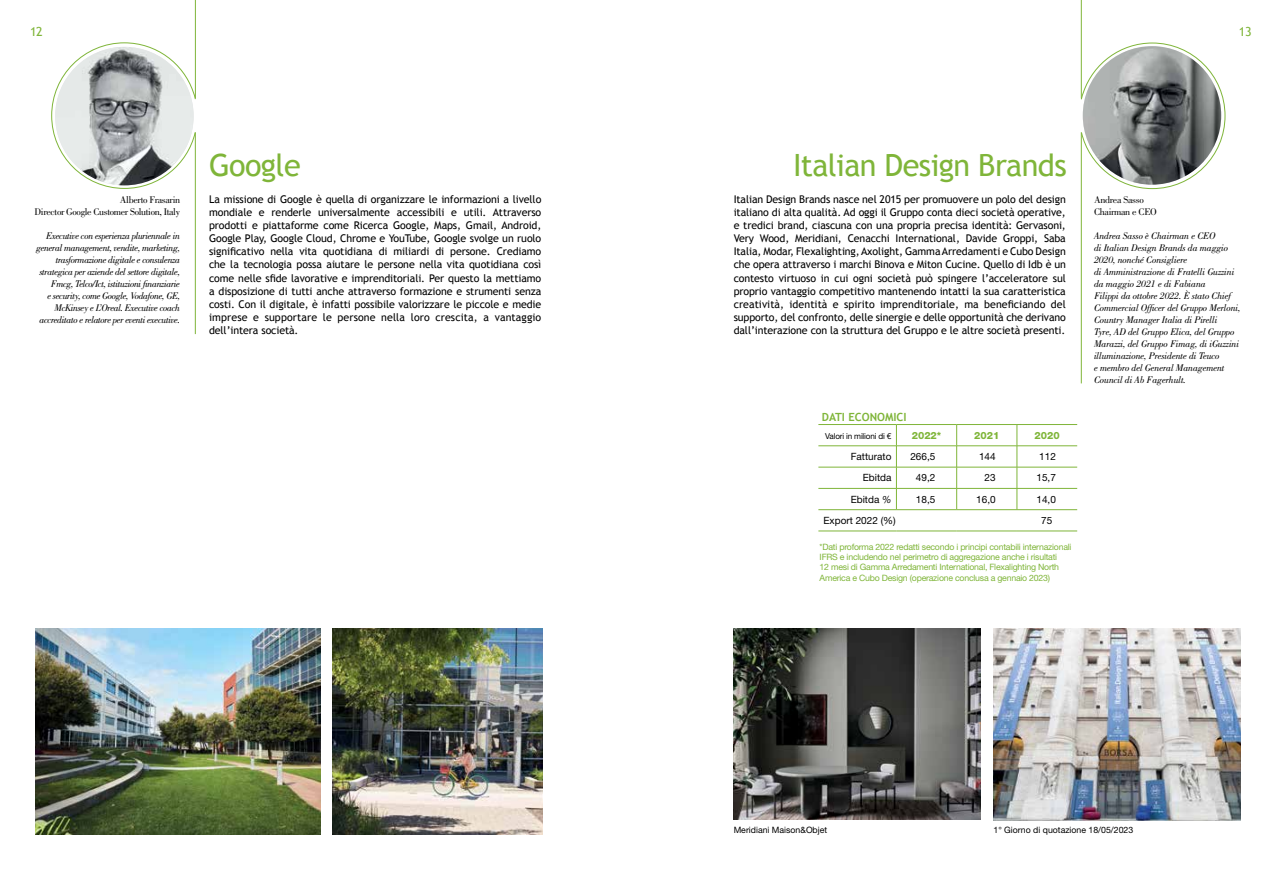
<style>
.page{position:relative;width:1276px;height:869px;background:#fff}
.page>*{position:absolute;margin:0;border:0;box-sizing:border-box;transform-origin:0 0}
.t1{font:30.62px "Trebuchet MS";letter-spacing:-.02em;color:#7fb539}
.t2{font:12.5px "Trebuchet MS";color:#7fb539}
.t3{font:700 11.25px "Trebuchet MS";color:#7fb539}
.t4{font:10.62px/13.1px "Trebuchet MS";letter-spacing:-.01em;color:#000;text-align:justify}
.t5{font:italic 10px/12px "Bodoni Std";letter-spacing:-.02em;color:#000}
.t6{font:italic 10px/12px "Bodoni Std";letter-spacing:-.04em;color:#000;text-align:right}
.t7{font:10px/12px "Bodoni Std";letter-spacing:-.03em;color:#000}
.t8{font:10px "Helvetica Neue LT Std";color:#000}
.t9{font:800 10px "Helvetica Neue LT Std";color:#7fb539}
.t10{font:8.75px/10px "Helvetica Neue LT Std";letter-spacing:-.025em;color:#7fb539}
.t11{font:8.75px "Helvetica Neue LT Std";color:#000}
.t12{font:8.12px "Helvetica Neue LT Std";letter-spacing:-.02em;color:#000}
.s1{font-style:italic}
</style>
<div class="page">
<svg style="left:51px;top:42px;width:145px;height:147px"></svg>
<hr style="left:195px;top:132px;width:1px;height:202px;background:#7fb539">
<hr style="left:195px;top:0;width:1px;height:98px;background:#7fb539">
<img style="left:55px;top:47px;width:139px;height:138px;border-radius:69px">
<svg style="left:1080px;top:42px;width:146px;height:147px"></svg>
<hr style="left:1081px;top:0;width:1px;height:98px;background:#7fb539">
<img style="left:1082px;top:46px;width:139px;height:138px;border-radius:69px">
<hr style="left:1081px;top:132px;width:1px;height:251px;background:#7fb539">
<img style="left:35px;top:628px;width:285px;height:205px">
<img style="left:332px;top:628px;width:210px;height:205px">
<img style="left:733px;top:628px;width:247px;height:191px">
<img style="left:993px;top:628px;width:247px;height:191px">
<hr style="left:818px;top:424px;width:78px;height:1px;background:#7fb539">
<hr style="left:896px;top:424px;width:60px;height:1px;background:#7fb539">
<hr style="left:956px;top:424px;width:61px;height:1px;background:#7fb539">
<hr style="left:1017px;top:424px;width:60px;height:1px;background:#7fb539">
<hr style="left:818px;top:445px;width:78px;height:1px;background:#7fb539">
<hr style="left:896px;top:445px;width:60px;height:1px;background:#7fb539">
<hr style="left:956px;top:445px;width:61px;height:1px;background:#7fb539">
<hr style="left:1017px;top:445px;width:60px;height:1px;background:#7fb539">
<hr style="left:818px;top:466px;width:78px;height:1px;background:#7fb539">
<hr style="left:818px;top:488px;width:78px;height:1px;background:#7fb539">
<hr style="left:818px;top:509px;width:78px;height:1px;background:#7fb539">
<hr style="left:818px;top:530px;width:78px;height:1px;background:#7fb539">
<hr style="left:896px;top:530px;width:60px;height:1px;background:#7fb539">
<hr style="left:956px;top:530px;width:61px;height:1px;background:#7fb539">
<svg style="left:896px;top:424px;width:1px;height:85px"></svg>
<svg style="left:956px;top:424px;width:1px;height:85px"></svg>
<hr style="left:896px;top:466px;width:60px;height:1px;background:#7fb539">
<hr style="left:956px;top:466px;width:61px;height:1px;background:#7fb539">
<hr style="left:896px;top:488px;width:60px;height:1px;background:#7fb539">
<hr style="left:956px;top:488px;width:61px;height:1px;background:#7fb539">
<hr style="left:896px;top:509px;width:60px;height:1px;background:#7fb539">
<hr style="left:956px;top:509px;width:61px;height:1px;background:#7fb539">
<svg style="left:1016px;top:425px;width:1px;height:84px"></svg>
<hr style="left:1017px;top:466px;width:60px;height:1px;background:#7fb539">
<hr style="left:1017px;top:488px;width:60px;height:1px;background:#7fb539">
<hr style="left:1017px;top:509px;width:60px;height:1px;background:#7fb539">
<hr style="left:1017px;top:530px;width:60px;height:1px;background:#7fb539">
<p class="t2" style="left:30px;top:24px;width:14px">12</p>
<p class="t2" style="left:1239px;top:24px;width:14px">13</p>
<p class="t7" style="left:35px;top:194px;width:147px;text-align:right">Alberto Frasarin<br>Director Google Customer Solution, Italy</p>
<p class="t6" style="left:36px;top:230px;width:145px">Executive con esperienza pluriennale in general management, vendite, marketing, trasformazione digitale e consulenza strategica per aziende del settore digitale, Fmcg, Telco/Ict, istituzioni finanziarie<br>e security, come Google, Vodafone, GE, McKinsey e L’Oreal. Executive coach accreditato e relatore per eventi executive.</p>
<h1 class="t1" style="left:209px;top:147px;width:93px">Google</h1>
<p class="t4" style="left:209px;top:192px;width:334px">La missione di Google è quella di organizzare le informazioni a livello mondiale e renderle universalmente accessibili e utili. Attraverso prodotti e piattaforme come Ricerca Google, Maps, Gmail, Android, Google Play, Google Cloud, Chrome e YouTube, Google svolge un ruolo significativo nella vita quotidiana di miliardi di persone. Crediamo che la tecnologia possa aiutare le persone nella vita quotidiana così come nelle sfide lavorative e imprenditoriali. Per questo la mettiamo a disposizione di tutti anche attraverso formazione e strumenti senza costi. Con il digitale, è infatti possibile valorizzare le piccole e medie imprese e supportare le persone nella loro crescita, a vantaggio dell’intera società.</p>
<h1 class="t1" style="left:793px;top:147px;width:275px">Italian Design Brands</h1>
<p class="t4" style="left:733px;top:192px;width:334px">Italian Design Brands nasce nel 2015 per promuovere un polo del design italiano di alta qualità. Ad oggi il Gruppo conta dieci società operative, e tredici brand, ciascuna con una propria precisa identità: Gervasoni, Very Wood, Meridiani, Cenacchi International, Davide Groppi, Saba Italia, Modar, Flexalighting, Axolight, Gamma Arredamenti e Cubo Design che opera attraverso i marchi Binova e Miton Cucine. Quello di Idb è un contesto virtuoso in cui ogni società può spingere l’acceleratore sul proprio vantaggio competitivo mantenendo intatti la sua caratteristica creatività, identità e spirito imprenditoriale, ma beneficiando del supporto, del confronto, delle sinergie e delle opportunità che derivano dall’interazione con la struttura del Gruppo e le altre società presenti.</p>
<p class="t3" style="left:822px;top:409px;width:86px">DATI ECONOMICI</p>
<p class="t12" style="left:825px;top:431px;width:68px">Valori in milioni di €</p>
<p class="t9" style="left:911px;top:429px;width:31px">2022*</p>
<p class="t9" style="left:974px;top:429px;width:27px">2021</p>
<p class="t9" style="left:1034px;top:429px;width:27px">2020</p>
<p class="t8" style="left:851px;top:450px;width:42px">Fatturato</p>
<p class="t8" style="left:910px;top:450px;width:27px">266,5</p>
<p class="t8" style="left:979px;top:450px;width:18px">144</p>
<p class="t8" style="left:1039px;top:450px;width:18px">112</p>
<p class="t8" style="left:862px;top:471px;width:30px">Ebitda</p>
<p class="t8" style="left:916px;top:471px;width:21px">49,2</p>
<p class="t8" style="left:984px;top:471px;width:13px">23</p>
<p class="t8" style="left:1036px;top:471px;width:21px">15,7</p>
<p class="t8" style="left:850px;top:493px;width:42px">Ebitda <span class="s1">%</span></p>
<p class="t8" style="left:916px;top:493px;width:21px">18,5</p>
<p class="t8" style="left:976px;top:493px;width:21px">16,0</p>
<p class="t8" style="left:1036px;top:493px;width:21px">14,0</p>
<p class="t8" style="left:823px;top:514px;width:74px">Export 2022 (%)</p>
<p class="t8" style="left:1041px;top:514px;width:13px">75</p>
<p class="t10" style="left:819px;top:542px;width:253px">*Dati proforma 2022 redatti secondo i principi contabili internazionali IFRS e includendo nel perimetro di aggregazione anche i risultati<br>12 mesi di Gamma Arredamenti International, Flexalighting North America e Cubo Design (operazione conclusa a gennaio 2023)</p>
<p class="t7" style="left:1094px;top:194px;width:64px">Andrea Sasso<br>Chairman e CEO</p>
<p class="t5" style="left:1094px;top:230px;width:148px">Andrea Sasso è Chairman e CEO<br>di Italian Design Brands da maggio 2020, nonché Consigliere<br>di Amministrazione di Fratelli Guzzini da maggio 2021 e di Fabiana<br>Filippi da ottobre 2022. È stato Chief Commercial Officer del Gruppo Merloni, Country Manager Italia di Pirelli<br>Tyre, AD del Gruppo Elica, del Gruppo Marazzi, del Gruppo Fimag, di iGuzzini illuminazione, Presidente di Teuco<br>e membro del General Management Council di Ab Fagerhult.</p>
<p class="t11" style="left:733px;top:824px;width:95px">Meridiani Maison&amp;Objet</p>
<p class="t11" style="left:993px;top:824px;width:141px">1° Giorno di quotazione 18/05/2023</p>
</div>
